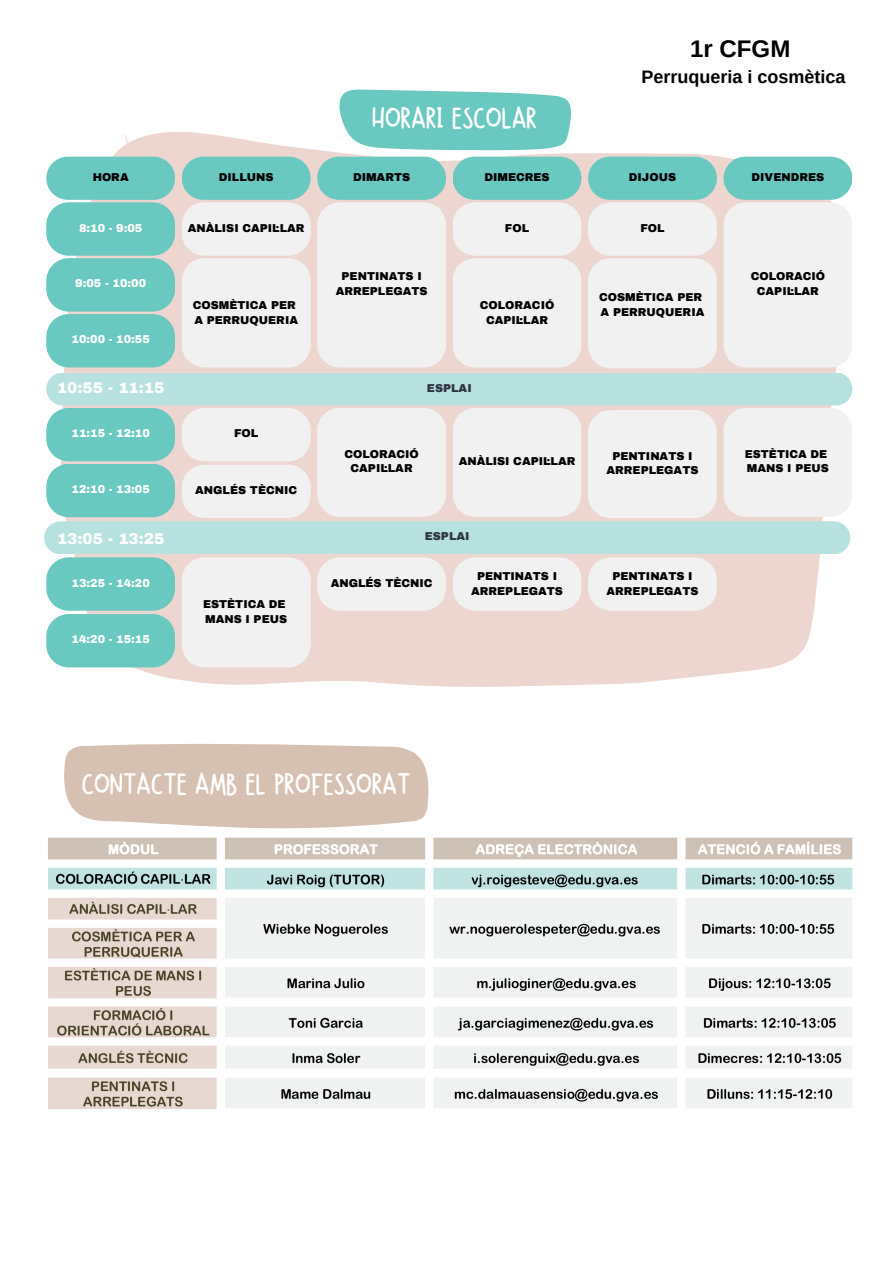
<style>
.page{position:relative;width:894px;height:1264px;background:#fff}
.page>*{position:absolute;margin:0;border:0;box-sizing:border-box;transform-origin:0 0}
.t1{font:31.35px "Canda Tawa";letter-spacing:.005em;color:#fff}
.t2{font:700 24px "Arimo";color:#000}
.t3{font:700 18px "Arimo";color:#000}
.t4{font:900 15.3px "Archivo";color:#fff}
.t5{font:900 11.25px/14.7px "Archivo";color:#000;text-align:center}
.t6{font:900 11.25px "Archivo";color:#fff}
.t7{font:900 11.25px "Archivo";color:#303543}
</style>
<div class="page">
<svg style="left:44px;top:132px;width:809px;height:555px;fill:#edd6d0"></svg>
<svg style="left:338px;top:89px;width:233px;height:61px;background:#79cdc5"></svg>
<div style="left:46px;top:157px;width:129px;height:43px;background:#69c8bf;border-radius:22px"></div>
<div style="left:182px;top:157px;width:128px;height:43px;background:#69c8bf;border-radius:22px"></div>
<div style="left:317px;top:157px;width:129px;height:43px;background:#69c8bf;border-radius:22px"></div>
<div style="left:452px;top:157px;width:129px;height:43px;background:#69c8bf;border-radius:22px"></div>
<div style="left:588px;top:157px;width:128px;height:43px;background:#69c8bf;border-radius:22px"></div>
<div style="left:723px;top:157px;width:129px;height:43px;background:#69c8bf;border-radius:22px"></div>
<svg style="left:46px;top:202px;width:806px;height:316px"></svg>
<div style="left:44px;top:521px;width:806px;height:33px;background:#b7e1de;border-radius:16px"></div>
<div style="left:182px;top:557px;width:128px;height:110px;background:#f1f1f1"></div>
<svg style="left:317px;top:557px;width:129px;height:53px"></svg>
<svg style="left:452px;top:557px;width:129px;height:53px"></svg>
<svg style="left:588px;top:557px;width:128px;height:53px"></svg>
<svg style="left:46px;top:557px;width:129px;height:110px;background:#76cbc2"></svg>
<svg style="left:64px;top:743px;width:365px;height:86px;background:#d9c6b9"></svg>
<img style="left:48px;top:837px;width:805px;height:272px">
<p class="t1" style="left:372px;top:101px;width:166px">HORARI ESCOLAR</p>
<p class="t2" style="left:690px;top:36px;width:102px">1r CFGM</p>
<p class="t3" style="left:641px;top:67px;width:206px">Perruqueria i cosmètica</p>
<p class="t5" style="left:93px;top:170px;width:38px">HORA</p>
<p class="t5" style="left:219px;top:170px;width:56px">DILLUNS</p>
<p class="t5" style="left:353px;top:170px;width:59px">DIMARTS</p>
<p class="t5" style="left:484px;top:170px;width:67px">DIMECRES</p>
<p class="t5" style="left:628px;top:170px;width:49px">DIJOUS</p>
<p class="t5" style="left:751px;top:170px;width:74px">DIVENDRES</p>
<p class="t6" style="left:79px;top:222px;width:65px">8:10 - 9:05</p>
<p class="t5" style="left:188px;top:220px;width:118px">ANÀLISI CAPIL·LAR</p>
<p class="t6" style="left:75px;top:277px;width:72px">9:05 - 10:00</p>
<p class="t6" style="left:72px;top:333px;width:80px">10:00 - 10:55</p>
<p class="t4" style="left:57px;top:379px;width:109px">10:55 - 11:15</p>
<p class="t5" style="left:193px;top:298px;width:105px">COSMÈTICA PER</p>
<p class="t5" style="left:194px;top:312px;width:105px">A PERRUQUERIA</p>
<p class="t6" style="left:72px;top:427px;width:80px">11:15 - 12:10</p>
<p class="t5" style="left:234px;top:426px;width:26px">FOL</p>
<p class="t6" style="left:72px;top:483px;width:80px">12:10 - 13:05</p>
<p class="t5" style="left:195px;top:483px;width:103px">ANGLÉS TÈCNIC</p>
<p class="t4" style="left:57px;top:530px;width:109px">13:05 - 13:25</p>
<p class="t6" style="left:72px;top:576px;width:80px">13:25 - 14:20</p>
<p class="t6" style="left:72px;top:633px;width:80px">14:20 - 15:15</p>
<p class="t5" style="left:203px;top:597px;width:84px">ESTÈTICA DE</p>
<p class="t5" style="left:205px;top:611px;width:83px">MANS I PEUS</p>
<p class="t5" style="left:335px;top:269px;width:93px">PENTINATS I<br>ARREPLEGATS</p>
<p class="t5" style="left:505px;top:220px;width:26px">FOL</p>
<p class="t5" style="left:640px;top:220px;width:26px">FOL</p>
<p class="t5" style="left:479px;top:298px;width:76px">COLORACIÓ<br>CAPIL·LAR</p>
<p class="t5" style="left:599px;top:290px;width:105px">COSMÈTICA PER</p>
<p class="t5" style="left:600px;top:304px;width:105px">A PERRUQUERIA</p>
<p class="t7" style="left:427px;top:382px;width:46px">ESPLAI</p>
<p class="t5" style="left:344px;top:446px;width:76px">COLORACIÓ<br>CAPIL·LAR</p>
<p class="t5" style="left:458px;top:454px;width:118px">ANÀLISI CAPIL·LAR</p>
<p class="t7" style="left:424px;top:530px;width:46px">ESPLAI</p>
<p class="t5" style="left:606px;top:448px;width:93px">PENTINATS I<br>ARREPLEGATS</p>
<p class="t5" style="left:330px;top:575px;width:103px">ANGLÉS TÈCNIC</p>
<p class="t5" style="left:471px;top:568px;width:93px">PENTINATS I<br>ARREPLEGATS</p>
<p class="t5" style="left:606px;top:568px;width:93px">PENTINATS I<br>ARREPLEGATS</p>
<p class="t5" style="left:750px;top:269px;width:76px">COLORACIÓ<br>CAPIL·LAR</p>
<p class="t5" style="left:744px;top:446px;width:84px">ESTÈTICA DE</p>
<p class="t5" style="left:746px;top:461px;width:83px">MANS I PEUS</p>
<p class="t1" style="left:82px;top:767px;width:330px">CONTACTE AMB EL PROFESSORAT</p>
</div>
